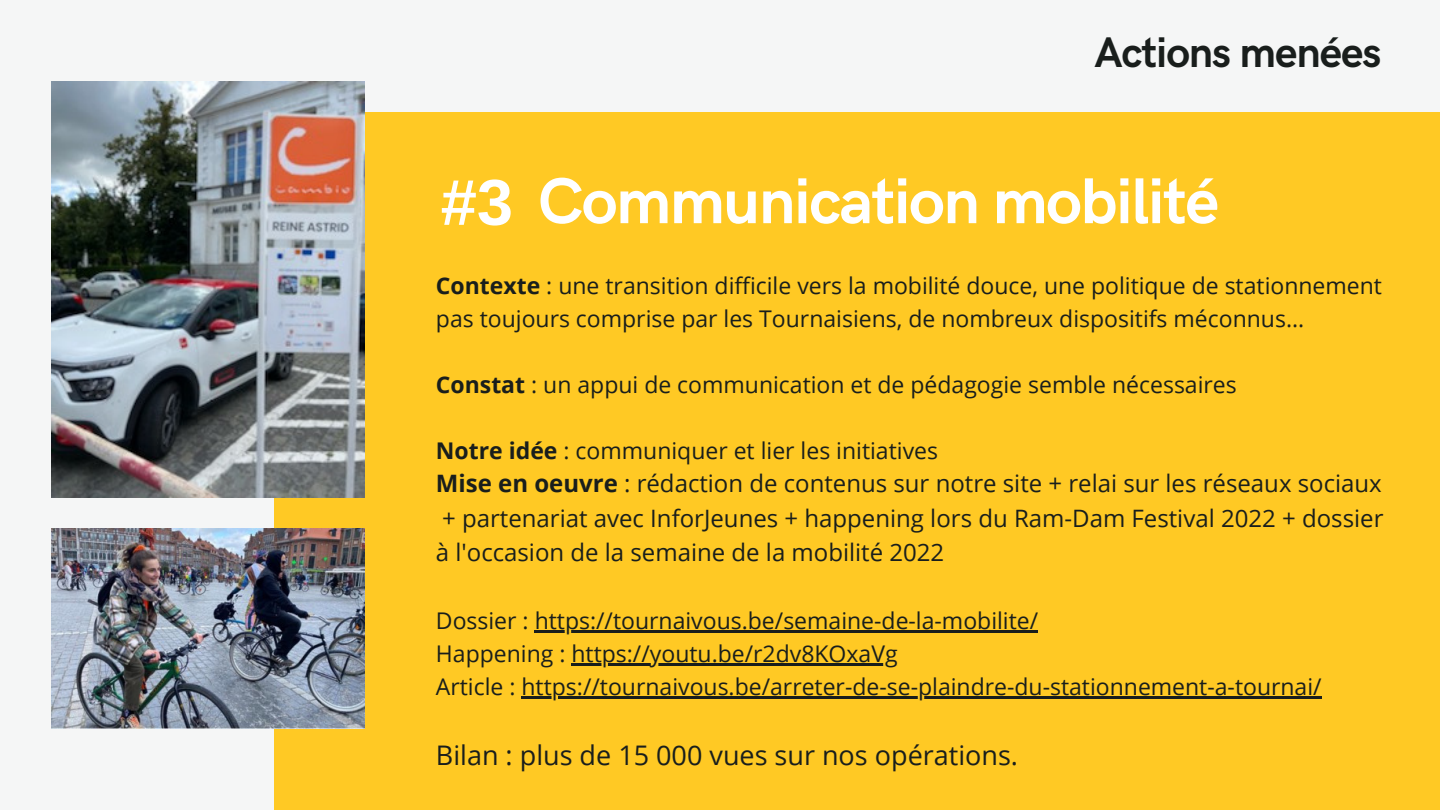
<style>
.page{position:relative;width:1440px;height:810px;background:#f5f6f6}
.page>*{position:absolute;margin:0;border:0;box-sizing:border-box;transform-origin:0 0}
.t1{font:700 65px "HK Grotesk";letter-spacing:-.025em;color:#fff}
.t2{font:700 43px "HK Grotesk";letter-spacing:-.025em;color:#191e1c}
.t3{font:27px "Open Sans";color:#191e1c}
.t4{font:24px/34.5px "Open Sans";color:#191e1c}
.t5{font:23px/33px "Open Sans";color:#191e1c}
.s1{font-family:"Arimo"}
.s2{font-weight:700}
</style>
<div class="page">
<div style="left:274px;top:112px;width:1166px;height:698px;background:#ffc924"></div>
<hr style="left:535px;top:630px;width:503px;height:3px;background:#191e1c">
<hr style="left:571px;top:663px;width:327px;height:3px;background:#191e1c">
<hr style="left:522px;top:696px;width:800px;height:3px;background:#191e1c">
<img style="left:51px;top:81px;width:313px;height:417px">
<img style="left:51px;top:529px;width:313px;height:200px">
<h3 class="t2" style="left:1094px;top:29px;width:288px">Actions menées</h3>
<p class="t1" style="left:441px;top:165px;width:780px"><span class="s1">#3</span> Communication mobilité</p>
<h2 class="t5" style="left:436px;top:269px;width:948px"><span class="s2">Contexte</span> : une transition difficile vers la mobilité douce, une politique de stationnement pas toujours comprise par les Tournaisiens, de nombreux dispositifs méconnus...</h2>
<p class="t5" style="left:436px;top:368px;width:802px"><span class="s2">Constat</span> : un appui de communication et de pédagogie semble nécessaires</p>
<h1 class="t5" style="left:436px;top:434px;width:504px"><span class="s2">Notre idée</span> : communiquer et lier les initiatives</h1>
<h1 class="t4" style="left:436px;top:466px;width:947px"><span class="s2">Mise en oeuvre</span> : rédaction de contenus sur notre site + relai sur les réseaux sociaux</h1>
<p class="t4" style="left:436px;top:500px;width:949px">+ partenariat avec InforJeunes + happening lors du Ram-Dam Festival 2022 + dossier à l'occasion de la semaine de la mobilité 2022</p>
<p class="t5" style="left:436px;top:603px;width:604px">Dossier : https://tournaivous.be/semaine-de-la-mobilite/</p>
<p class="t5" style="left:436px;top:636px;width:463px">Happening : https://youtu.be/r2dv8KOxaVg</p>
<p class="t5" style="left:436px;top:669px;width:887px">Article : https://tournaivous.be/arreter-de-se-plaindre-du-stationnement-a-tournai/</p>
<p class="t3" style="left:436px;top:736px;width:584px">Bilan : plus de 15 000 vues sur nos opérations.</p>
</div>
